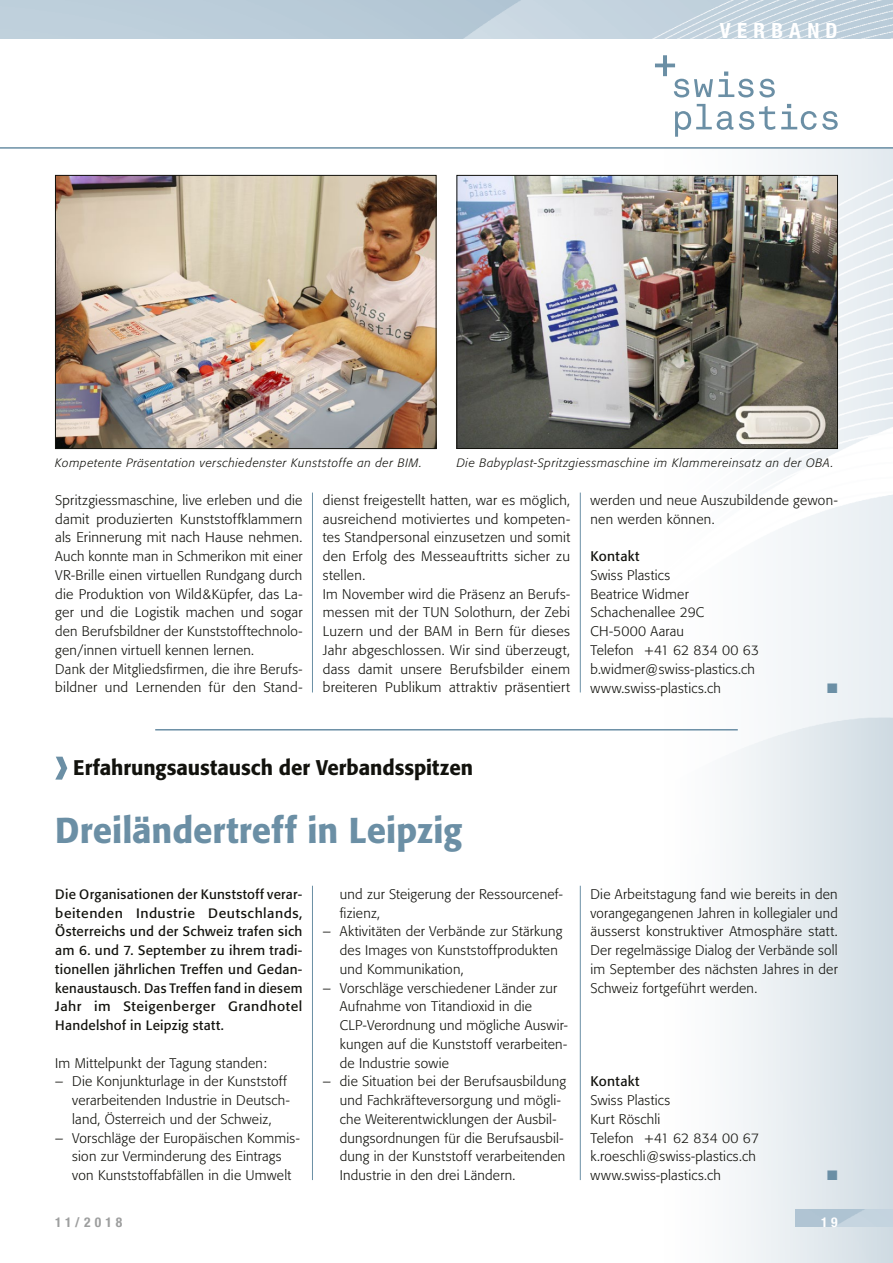
<style>
.page{position:relative;width:893px;height:1263px;background:#fff}
.page>*{position:absolute;margin:0;border:0;box-sizing:border-box;transform-origin:0 0}
.t1{font:500 35.7px "Formata";color:#6b8fa5}
.t2{font:500 21px "Formata";color:#12120d}
.t3{font:700 condensed 21px "Helvetica Neue LT Std";letter-spacing:.3em;color:#fff}
.t4{font:300 13.8px/18.8px "Formata";letter-spacing:.02em;color:#12120d}
.t5{font:13.8px "Formata";letter-spacing:.02em;color:#12120d}
.t6{font:13.8px "Zapf Dingbats ITC";color:#6b8fa5}
.t7{font:13.5px/18.8px "Formata";letter-spacing:.03em;color:#12120d;text-align:justify}
.t8{font:700 condensed 13.5px "Helvetica Neue LT Std";letter-spacing:.29em;color:#9d9e9e}
.t9{font:700 condensed 13.5px "Helvetica Neue LT Std";color:#fff}
.t10{font:italic 300 12px "Formata";letter-spacing:.05em;color:#12120d}
</style>
<div class="page">
<img style="left:0;top:0;width:893px;height:38px">
<img style="left:795px;top:1210px;width:98px;height:17px">
<svg style="left:655px;top:55px;width:120px;height:42px"></svg>
<svg style="left:675px;top:104px;width:58px;height:33px"></svg>
<svg style="left:739px;top:106px;width:36px;height:24px"></svg>
<svg style="left:781px;top:104px;width:57px;height:26px"></svg>
<hr style="left:0;top:147px;width:893px;height:2px;background:#6b8fa5">
<hr style="left:312px;top:493px;width:1px;height:199px;background:#6b8fa5">
<hr style="left:155px;top:729px;width:583px;height:1px;background:#6b8fa5">
<hr style="left:312px;top:886px;width:1px;height:294px;background:#6b8fa5">
<hr style="left:580px;top:493px;width:1px;height:199px;background:#6b8fa5">
<hr style="left:580px;top:886px;width:1px;height:294px;background:#6b8fa5">
<img style="left:57px;top:177px;width:377px;height:270px">
<div style="left:55px;top:175px;width:381px;height:274px;border:1px solid #12120d"></div>
<img style="left:459px;top:177px;width:377px;height:270px">
<div style="left:457px;top:175px;width:381px;height:274px;border:1px solid #12120d"></div>
<svg style="left:55px;top:757px;width:12px;height:23px"></svg>
<h2 class="t3" style="left:720px;top:18px;width:120px">VERBAND</h2>
<p class="t10" style="left:55px;top:456px;width:368px">Kompetente Präsentation verschiedenster Kunststoffe an der BIM.</p>
<p class="t10" style="left:457px;top:456px;width:378px">Die Babyplast-Spritzgiessmaschine im Klammereinsatz an der OBA.</p>
<p class="t4" style="left:55px;top:491px;width:249px">Spritzgiessmaschine, live erleben und die damit produzierten Kunststoffklammern als Erinnerung mit nach Hause nehmen.<br>Auch konnte man in Schmerikon mit einer VR-Brille einen virtuellen Rundgang durch die Produktion von Wild&amp;Küpfer, das La&shy;ger und die Logistik machen und sogar den Berufsbildner der Kunststofftechnolo&shy;gen/innen virtuell kennen lernen.<br>Dank der Mitgliedsfirmen, die ihre Berufs&shy;bildner und Lernenden für den Stand-</p>
<p class="t4" style="left:323px;top:491px;width:249px">dienst freigestellt hatten, war es möglich, ausreichend motiviertes und kompeten&shy;tes Standpersonal einzusetzen und somit den Erfolg des Messeauftritts sicher zu stellen.<br>Im November wird die Präsenz an Berufs&shy;messen mit der TUN Solothurn, der Zebi Luzern und der BAM in Bern für dieses Jahr abgeschlossen. Wir sind überzeugt, dass damit unsere Berufsbilder einem breiteren Publikum attraktiv präsentiert</p>
<p class="t4" style="left:590px;top:491px;width:249px">werden und neue Auszubildende gewon&shy;nen werden können.</p>
<p class="t5" style="left:590px;top:548px;width:51px">Kontakt</p>
<p class="t4" style="left:590px;top:566px;width:170px">Swiss Plastics<br>Beatrice Widmer<br>Schachenallee 29C<br>CH-5000 Aarau<br>Telefon +41 62 834 00 63 b.widmer@swiss-plastics.ch www.swiss-plastics.ch</p>
<p class="t6" style="left:827px;top:681px;width:12px">■</p>
<h2 class="t2" style="left:73px;top:755px;width:401px">Erfahrungsaustausch der Verbandsspitzen</h2>
<h1 class="t1" style="left:55px;top:808px;width:408px">Dreiländertreff in Leipzig</h1>
<p class="t7" style="left:55px;top:884px;width:249px">Die Organisationen der Kunststoff verar&shy;beitenden Industrie Deutschlands, Österreichs und der Schweiz trafen sich am 6. und 7. September zu ihrem tradi&shy;tionellen jährlichen Treffen und Gedan&shy;kenaustausch. Das Treffen fand in diesem Jahr im Steigenberger Grandhotel Handelshof in Leipzig statt.</p>
<p class="t4" style="left:55px;top:1053px;width:213px">Im Mittelpunkt der Tagung standen:</p>
<p class="t4" style="left:72px;top:1072px;width:219px;text-indent:-17px">– Die Konjunkturlage in der Kunststoff verarbeitenden Industrie in Deutsch&shy;land, Österreich und der Schweiz,</p>
<p class="t4" style="left:72px;top:1128px;width:229px;text-indent:-17px">– Vorschläge der Europäischen Kommis&shy;sion zur Verminderung des Eintrags von Kunststoffabfällen in die Umwelt</p>
<p class="t4" style="left:340px;top:885px;width:224px">und zur Steigerung der Ressourcenef&shy;fizienz,</p>
<p class="t4" style="left:340px;top:922px;width:224px;text-indent:-17px">– Aktivitäten der Verbände zur Stärkung des Images von Kunststoffprodukten und Kommunikation,</p>
<p class="t4" style="left:340px;top:978px;width:229px;text-indent:-17px">– Vorschläge verschiedener Länder zur Aufnahme von Titandioxid in die CLP-Verordnung und mögliche Auswir&shy;kungen auf die Kunststoff verarbeiten&shy;de Industrie sowie</p>
<p class="t4" style="left:340px;top:1072px;width:228px;text-indent:-17px">– die Situation bei der Berufsausbildung und Fachkräfteversorgung und mögli&shy;che Weiterentwicklungen der Ausbil&shy;dungsordnungen für die Berufsausbil&shy;dung in der Kunststoff verarbeitenden Industrie in den drei Ländern.</p>
<p class="t4" style="left:590px;top:885px;width:249px;text-align:justify">Die Arbeitstagung fand wie bereits in den vorangegangenen Jahren in kollegialer und äusserst konstruktiver Atmosphäre statt.<br>Der regelmässige Dialog der Verbände soll im September des nächsten Jahres in der Schweiz fortgeführt werden.</p>
<p class="t5" style="left:590px;top:1073px;width:51px">Kontakt</p>
<p class="t4" style="left:590px;top:1091px;width:170px">Swiss Plastics<br>Kurt Röschli<br>Telefon +41 62 834 00 67 k.roeschli@swiss-plastics.ch www.swiss-plastics.ch</p>
<p class="t6" style="left:827px;top:1169px;width:12px">■</p>
<p class="t8" style="left:55px;top:1214px;width:68px">11/2018</p>
<p class="t9" style="left:821px;top:1214px;width:18px">1 9</p>
</div>
